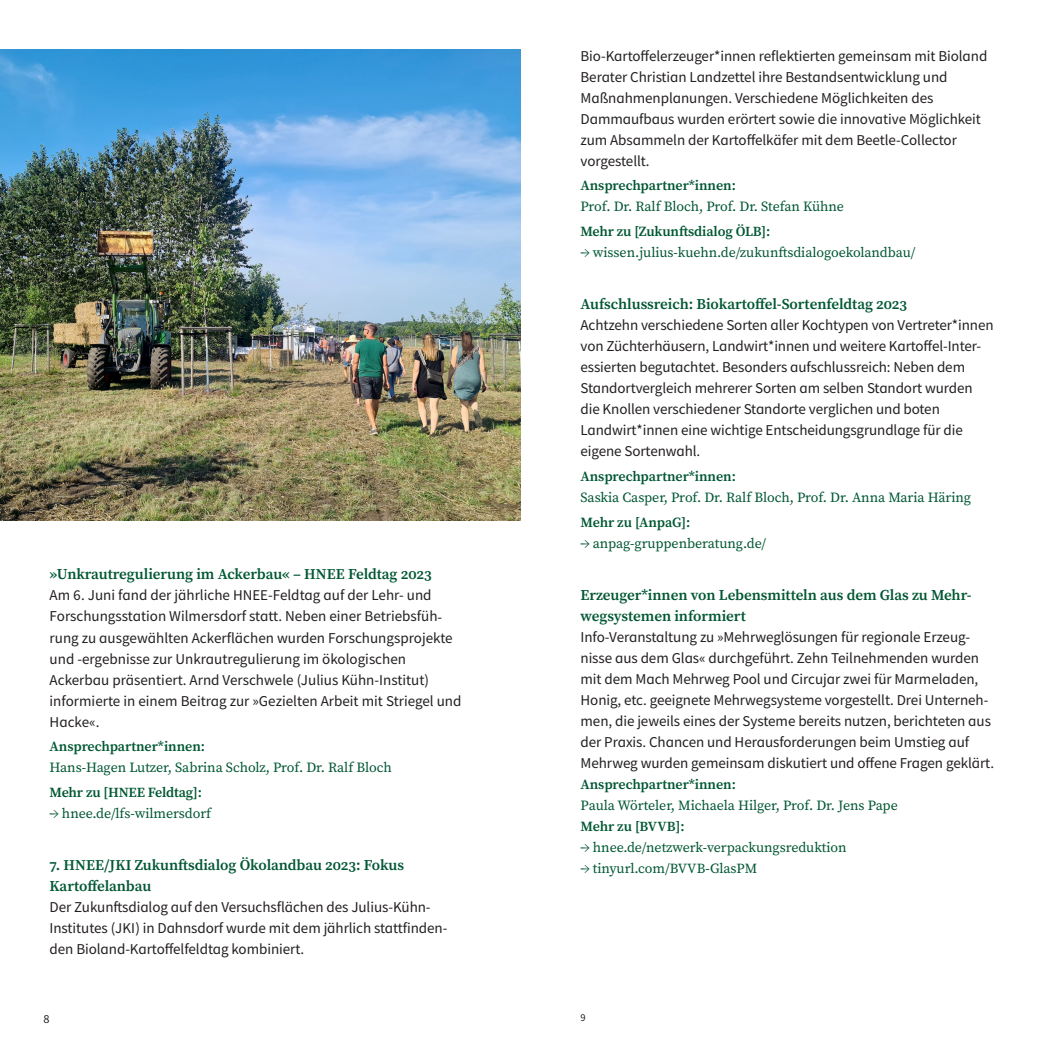
<style>
.page{position:relative;width:1042px;height:1042px;background:#fff}
.page>*{position:absolute;margin:0;border:0;box-sizing:border-box;transform-origin:0 0}
.t1{font:15.05px/21px "Source Sans Pro";letter-spacing:-.005em;color:#231f20}
.t2{font:15.05px/21px "Source Serif Variable";letter-spacing:-.005em;color:#005733}
.t3{font:14px/24.5px "Source Serif Pro";letter-spacing:-.005em;color:#005733}
.t4{font:600 14px "Source Serif Pro";letter-spacing:-.005em;color:#005733}
.t5{font:12.25px "Source Sans Pro";color:#231f20}
.t6{font:10.5px "Source Sans Pro";color:#231f20}
.s1{font-size:14.88px}
.s2{font-weight:600}
.s3{font-weight:600;font-size:13.83px}
.s4{font-size:13.83px}
</style>
<div class="page">
<img style="left:0;top:50px;width:521px;height:471px">
<p class="t2" style="left:50px;top:564px;width:384px">»Unkrautregulierung im Ackerbau« – <span class="s1">HNEE</span> Feldtag 2023</p>
<p class="t1" style="left:50px;top:585px;width:413px">Am 6. Juni fand der jährliche <span class="s1">HNEE</span>-Feldtag auf der Lehr- und Forschungsstation Wilmersdorf statt. Neben einer Betriebsfüh&shy;rung zu ausgewählten Ackerflächen wurden Forschungsprojekte und -ergebnisse zur Unkrautregulierung im ökologischen Ackerbau präsentiert. Arnd Verschwele (Julius Kühn-Institut) informierte in einem Beitrag zur »Gezielten Arbeit mit Striegel und Hacke«.</p>
<p class="t4" style="left:50px;top:737px;width:157px">Ansprechpartner*innen:</p>
<p class="t3" style="left:50px;top:755px;width:344px">Hans-Hagen Lutzer, Sabrina Scholz, Prof. Dr. Ralf Bloch<br><span class="s2">Mehr zu [</span><span class="s3">HNEE</span> <span class="s2">Feldtag]:</span></p>
<p class="t3" style="left:50px;top:800px;width:163px">→ hnee.de/lfs-wilmersdorf</p>
<p class="t2" style="left:50px;top:854px;width:356px">7. <span class="s1">HNEE</span>/<span class="s1">JKI</span> Zukunftsdialog Ökolandbau 2023: Fokus<br>Kartoffelanbau</p>
<p class="t1" style="left:50px;top:896px;width:399px">Der Zukunftsdialog auf den Versuchsflächen des Julius-Kühn-<br>Institutes (<span class="s1">JKI</span>) in Dahnsdorf wurde mit dem jährlich stattfinden&shy;den Bioland-Kartoffelfeldtag kombiniert.</p>
<p class="t1" style="left:580px;top:45px;width:408px">Bio-Kartoffelerzeuger*innen reflektierten gemeinsam mit Bioland Berater Christian Landzettel ihre Bestandsentwicklung und Maßnahmenplanungen. Verschiedene Möglichkeiten des Dammaufbaus wurden erörtert sowie die innovative Möglichkeit zum Absammeln der Kartoffelkäfer mit dem Beetle-Collector vorgestellt.</p>
<p class="t4" style="left:580px;top:176px;width:157px">Ansprechpartner*innen:</p>
<p class="t3" style="left:580px;top:194px;width:265px">Prof. Dr. Ralf Bloch, Prof. Dr. Stefan Kühne<br><span class="s2">Mehr zu [Zukunftsdialog</span> <span class="s3">ÖLB</span><span class="s2">]:</span></p>
<p class="t3" style="left:580px;top:240px;width:336px">→ wissen.julius-kuehn.de/zukunftsdialogoekolandbau/</p>
<p class="t2" style="left:580px;top:294px;width:328px">Aufschlussreich: Biokartoffel-Sortenfeldtag 2023</p>
<p class="t1" style="left:580px;top:315px;width:414px">Achtzehn verschiedene Sorten aller Kochtypen von Vertreter*innen von Züchterhäusern, Landwirt*innen und weitere Kartoffel-Inter&shy;essierten begutachtet. Besonders aufschlussreich: Neben dem Standortvergleich mehrerer Sorten am selben Standort wurden die Knollen verschiedener Standorte verglichen und boten Landwirt*innen eine wichtige Entscheidungsgrundlage für die eigene Sortenwahl.</p>
<p class="t4" style="left:580px;top:467px;width:157px">Ansprechpartner*innen:</p>
<p class="t3" style="left:580px;top:485px;width:392px">Saskia Casper, Prof. Dr. Ralf Bloch, Prof. Dr. Anna Maria Häring</p>
<p class="t4" style="left:580px;top:512px;width:111px">Mehr zu [AnpaG]:</p>
<p class="t3" style="left:580px;top:530px;width:187px">→ anpag-gruppenberatung.de/</p>
<p class="t2" style="left:580px;top:584px;width:393px">Erzeuger*innen von Lebensmitteln aus dem Glas zu Mehr&shy;wegsystemen informiert</p>
<p class="t1" style="left:580px;top:626px;width:415px">Info-Veranstaltung zu »Mehrweglösungen für regionale Erzeug&shy;nisse aus dem Glas« durchgeführt. Zehn Teilnehmenden wurden mit dem Mach Mehrweg Pool und Circujar zwei für Marmeladen, Honig, etc. geeignete Mehrwegsysteme vorgestellt. Drei Unterneh&shy;men, die jeweils eines der Systeme bereits nutzen, berichteten aus der Praxis. Chancen und Herausforderungen beim Umstieg auf Mehrweg wurden gemeinsam diskutiert und offene Fragen geklärt.</p>
<p class="t4" style="left:580px;top:775px;width:157px">Ansprechpartner*innen:</p>
<p class="t3" style="left:580px;top:795px;width:319px;line-height:21px">Paula Wörteler, Michaela Hilger, Prof. Dr. Jens Pape<br><span class="s2">Mehr zu [</span><span class="s3">BVVB</span><span class="s2">]:</span></p>
<p class="t3" style="left:580px;top:835px;width:268px">→ hnee.de/netzwerk-verpackungsreduktion</p>
<p class="t3" style="left:580px;top:856px;width:178px">→ tinyurl.com/<span class="s4">BVVB</span>-Glas<span class="s4">PM</span></p>
<p class="t5" style="left:44px;top:1011px;width:8px">8</p>
<p class="t6" style="left:580px;top:1011px;width:7px">9</p>
</div>
